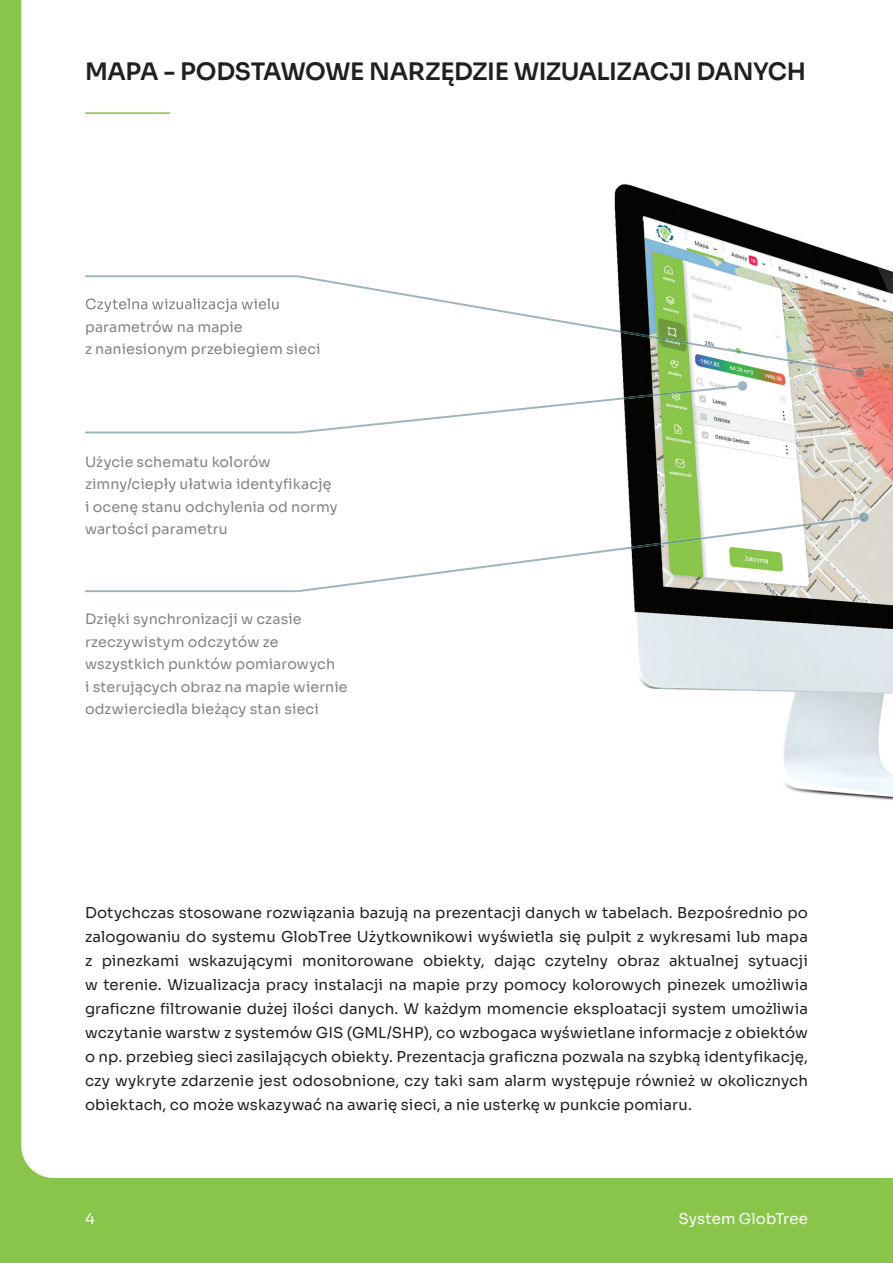
<style>
.page{position:relative;width:893px;height:1263px;background:#fff}
.page>*{position:absolute;margin:0;border:0;box-sizing:border-box;transform-origin:0 0}
.t1{font:600 24px "Sora";letter-spacing:-.02em;color:#231f20}
.t2{font:15px/24px "Sora";letter-spacing:.005em;color:#231f20;text-align:justify}
.t3{font:15px "Sora";letter-spacing:.005em;color:#fff}
.t4{font:14.25px/22.5px "Sora";letter-spacing:.005em;color:#808285}
</style>
<div class="page">
<div style="left:0;top:0;width:52px;height:1263px;background:#88c54a"></div>
<div style="left:52px;top:1178px;width:841px;height:85px;background:#88c54a"></div>
<svg style="left:21px;top:0;width:280px;height:1178px"></svg>
<div style="left:86px;top:320px;width:156px;height:14px;background:#fff"></div>
<div style="left:86px;top:344px;width:234px;height:13px;background:#fff"></div>
<div style="left:86px;top:455px;width:185px;height:15px;background:#fff"></div>
<div style="left:86px;top:478px;width:245px;height:14px;background:#fff"></div>
<div style="left:86px;top:501px;width:252px;height:14px;background:#fff"></div>
<div style="left:85px;top:523px;width:141px;height:14px;background:#fff"></div>
<div style="left:87px;top:613px;width:215px;height:14px;background:#fff"></div>
<div style="left:86px;top:635px;width:192px;height:15px;background:#fff"></div>
<div style="left:85px;top:658px;width:249px;height:14px;background:#fff"></div>
<div style="left:86px;top:681px;width:262px;height:14px;background:#fff"></div>
<div style="left:86px;top:703px;width:231px;height:15px;background:#fff"></div>
<hr style="left:85px;top:112px;width:85px;height:2px;background:#88c54a">
<img style="left:614px;top:184px;width:279px;height:617px">
<img style="left:589px;top:325px;width:266px;height:48px">
<svg style="left:85px;top:275px;width:504px;height:52px"></svg>
<svg style="left:855px;top:368px;width:10px;height:9px"></svg>
<img style="left:589px;top:385px;width:149px;height:18px">
<svg style="left:85px;top:401px;width:504px;height:32px"></svg>
<svg style="left:738px;top:381px;width:9px;height:10px"></svg>
<img style="left:589px;top:517px;width:270px;height:37px">
<svg style="left:85px;top:552px;width:504px;height:40px"></svg>
<svg style="left:859px;top:512px;width:10px;height:10px"></svg>
<h1 class="t1" style="left:85px;top:52px;width:722px">MAPA - PODSTAWOWE NARZĘDZIE WIZUALIZACJI DANYCH</h1>
<p class="t4" style="left:85px;top:314px;width:237px">parametrów na mapie<br>z naniesionym przebiegiem sieci</p>
<p class="t4" style="left:85px;top:449px;width:254px">Użycie schematu kolorów zimny/ciepły ułatwia identyfikację i ocenę stanu odchylenia od normy wartości parametru</p>
<p class="t4" style="left:85px;top:606px;width:264px">Dzięki synchronizacji w czasie rzeczywistym odczytów ze wszystkich punktów pomiarowych<br>i sterujących obraz na mapie wiernie odzwierciedla bieżący stan sieci</p>
<p class="t2" style="left:85px;top:899px;width:724px">Dotychczas stosowane rozwiązania bazują na prezentacji danych w tabelach. Bezpośrednio po zalogowaniu do systemu GlobTree Użytkownikowi wyświetla się pulpit z wykresami lub mapa z pinezkami wskazującymi monitorowane obiekty, dając czytelny obraz aktualnej sytuacji w terenie. Wizualizacja pracy instalacji na mapie przy pomocy kolorowych pinezek umożliwia graficzne filtrowanie dużej ilości danych. W każdym momencie eksploatacji system umożliwia wczytanie warstw z systemów GIS (GML/SHP), co wzbogaca wyświetlane informacje z obiektów o np. przebieg sieci zasilających obiekty. Prezentacja graficzna pozwala na szybką identyfikację, czy wykryte zdarzenie jest odosobnione, czy taki sam alarm występuje również w okolicznych obiektach, co może wskazywać na awarię sieci, a nie usterkę w punkcie pomiaru.</p>
<p class="t3" style="left:85px;top:1206px;width:11px">4</p>
<p class="t3" style="left:678px;top:1206px;width:131px">System GlobTree</p>
</div>
